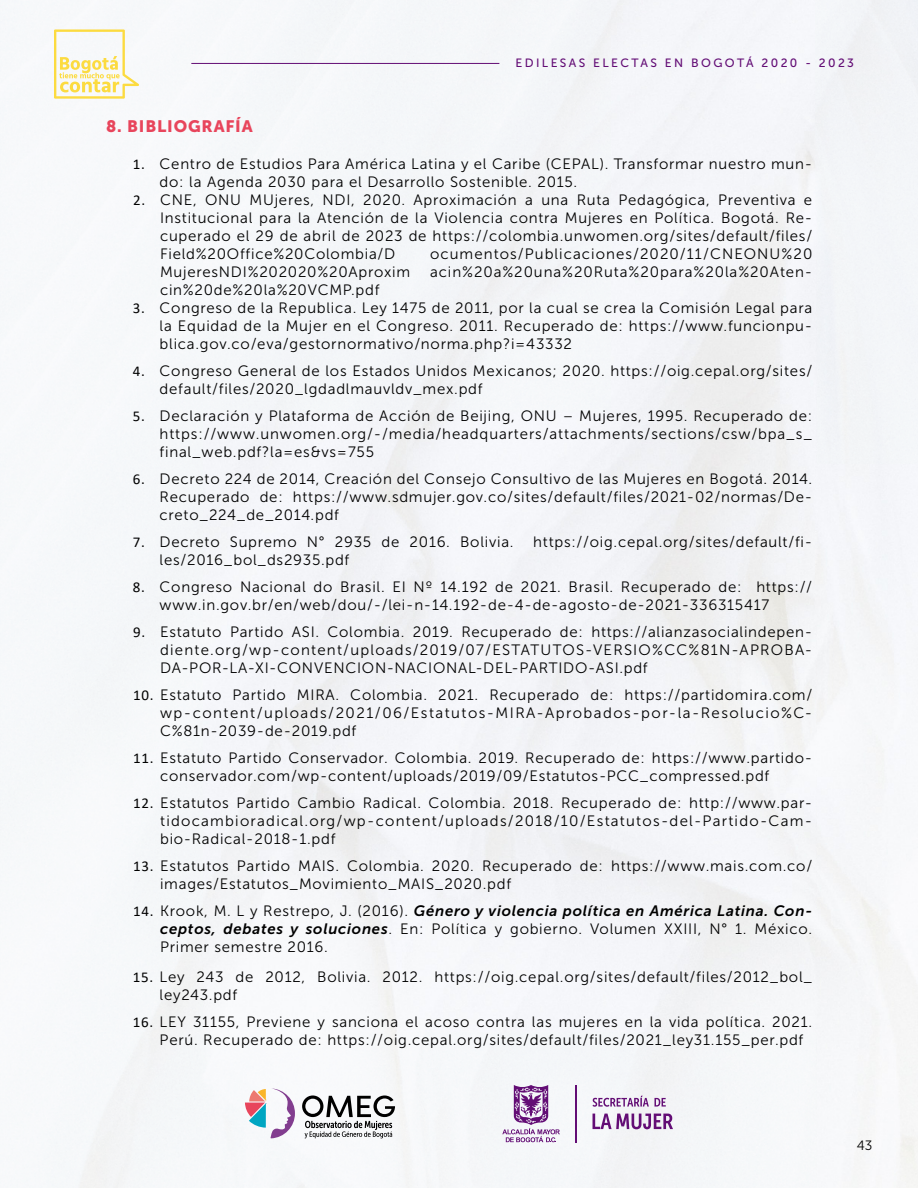
<style>
.page{position:relative;width:918px;height:1188px;background:#fff}
.page>*{position:absolute;margin:0;border:0;box-sizing:border-box;transform-origin:0 0}
.t1{font:16.5px "Museo Sans 900";letter-spacing:.05em;color:#e8455c}
.t2{font:15px/18px "Museo Sans 300";letter-spacing:.05em;color:#000}
.t3{font:italic 15px "Museo Sans 700";letter-spacing:.05em;color:#000}
.t4{font:15px "Museo Sans 300";letter-spacing:.07em;color:#000}
.t5{font:13.5px "Museo Sans 300";color:#000}
.t6{font:12px "Museo Sans 500";letter-spacing:.2em;color:#630d75}
.s1{font-family:"Calibri"}
.s2{font-family:"Calibri";font-style:normal}
.s3{font-family:"Museo Sans 300";font-style:normal}
.s4{font-family:"Museo Sans 700";font-style:italic}
</style>
<div class="page">
<div style="left:0;top:0;width:816px;height:1188px;background:#f5f6f9"></div>
<hr style="left:576px;top:1085px;width:1px;height:57px;background:#630d75">
<svg style="left:502px;top:1085px;width:58px;height:57px"></svg>
<svg style="left:593px;top:1114px;width:80px;height:15px"></svg>
<svg style="left:593px;top:1096px;width:73px;height:11px"></svg>
<svg style="left:302px;top:1095px;width:93px;height:43px"></svg>
<svg style="left:245px;top:1088px;width:50px;height:50px"></svg>
<svg style="left:54px;top:29px;width:85px;height:70px"></svg>
<hr style="left:191px;top:63px;width:308px;height:1px;background:#630d75">
<p class="t6" style="left:515px;top:56px;width:340px">EDILESAS ELECTAS EN BOGOTÁ 2020 - 2023</p>
<p class="t1" style="left:106px;top:117px;width:148px">8. BIBLIOGRAFÍA</p>
<p class="t2" style="left:160px;top:155px;width:654px;text-indent:-27px"><span class="s1">1.</span> Centro de Estudios Para América Latina y el Caribe (CEPAL). Transformar nuestro mun&shy;do: la Agenda 2030 para el Desarrollo Sostenible. 2015.</p>
<p class="t2" style="left:160px;top:191px;width:654px;text-align:justify;text-indent:-27px"><span class="s1">2.</span> CNE, ONU MUjeres, NDI, 2020. Aproximación a una Ruta Pedagógica, Preventiva e Institucional para la Atención de la Violencia contra Mujeres en Política. Bogotá. Re&shy;cuperado el 29 de abril de 2023 de https://colombia.unwomen.org/sites/default/files/ Field%20Office%20Colombia/D</p>
<p class="t4" style="left:430px;top:246px;width:384px">ocumentos/Publicaciones/2020/11/CNEONU%20</p>
<p class="t2" style="left:160px;top:263px;width:252px">MujeresNDI%202020%20Aproxim</p>
<p class="t2" style="left:430px;top:263px;width:384px">acin%20a%20una%20Ruta%20para%20la%20Aten-</p>
<p class="t2" style="left:160px;top:281px;width:221px">cin%20de%20la%20VCMP.pdf</p>
<p class="t2" style="left:160px;top:299px;width:654px;text-align:justify;text-indent:-27px"><span class="s1">3.</span> Congreso de la Republica. Ley 1475 de 2011, por la cual se crea la Comisión Legal para la Equidad de la Mujer en el Congreso. 2011. Recuperado de: https://www.funcionpu&shy;blica.gov.co/eva/gestornormativo/norma.php?i=43332</p>
<p class="t2" style="left:160px;top:362px;width:654px;text-indent:-27px"><span class="s1">4.</span> Congreso General de los Estados Unidos Mexicanos; 2020. https://oig.cepal.org/sites/ default/files/2020_lgdadlmauvldv_mex.pdf</p>
<p class="t2" style="left:160px;top:407px;width:654px;text-align:justify;text-indent:-27px"><span class="s1">5.</span> Declaración y Plataforma de Acción de Beijing, ONU – Mujeres, 1995. Recuperado de: https://www.unwomen.org/-/media/headquarters/attachments/sections/csw/bpa_s_ final_web.pdf?la=es&amp;vs=755</p>
<p class="t2" style="left:160px;top:470px;width:654px;text-align:justify;text-indent:-27px"><span class="s1">6.</span> Decreto 224 de 2014, Creación del Consejo Consultivo de las Mujeres en Bogotá. 2014.<br>Recuperado de: https://www.sdmujer.gov.co/sites/default/files/2021-02/normas/De&shy;creto_224_de_2014.pdf</p>
<p class="t2" style="left:133px;top:533px;width:382px"><span class="s1">7.</span> Decreto Supremo N° 2935 de 2016. Bolivia.</p>
<p class="t2" style="left:533px;top:533px;width:280px">https://oig.cepal.org/sites/default/fi-</p>
<p class="t2" style="left:160px;top:551px;width:191px">les/2016_bol_ds2935.pdf</p>
<p class="t2" style="left:160px;top:578px;width:654px;text-indent:-27px"><span class="s1">8.</span> Congreso Nacional do Brasil. EI Nº 14.192 de 2021. Brasil. Recuperado de: https:// www.in.gov.br/en/web/dou/-/lei-n-14.192-de-4-de-agosto-de-2021-336315417</p>
<p class="t2" style="left:160px;top:623px;width:654px;text-align:justify;text-indent:-27px"><span class="s1">9.</span> Estatuto Partido ASI. Colombia. 2019. Recuperado de: https://alianzasocialindepen&shy;diente.org/wp-content/uploads/2019/07/ESTATUTOS-VERSIO%CC%81N-APROBA-DA-POR-LA-XI-CONVENCION-NACIONAL-DEL-PARTIDO-ASI.pdf</p>
<p class="t2" style="left:160px;top:686px;width:654px;text-align:justify;text-indent:-27px"><span class="s1">10.</span> Estatuto Partido MIRA. Colombia. 2021. Recuperado de: https://partidomira.com/ wp-content/uploads/2021/06/Estatutos-MIRA-Aprobados-por-la-Resolucio%C-C%81n-2039-de-2019.pdf</p>
<p class="t2" style="left:160px;top:749px;width:654px;text-indent:-27px"><span class="s1">11.</span> Estatuto Partido Conservador. Colombia. 2019. Recuperado de: https://www.partido&shy;conservador.com/wp-content/uploads/2019/09/Estatutos-PCC_compressed.pdf</p>
<p class="t2" style="left:160px;top:794px;width:654px;text-align:justify;text-indent:-27px"><span class="s1">12.</span> Estatutos Partido Cambio Radical. Colombia. 2018. Recuperado de: http://www.par&shy;tidocambioradical.org/wp-content/uploads/2018/10/Estatutos-del-Partido-Cam&shy;bio-Radical-2018-1.pdf</p>
<p class="t2" style="left:160px;top:857px;width:654px;text-indent:-27px"><span class="s1">13.</span> Estatutos Partido MAIS. Colombia. 2020. Recuperado de: https://www.mais.com.co/ images/Estatutos_Movimiento_MAIS_2020.pdf</p>
<p class="t3" style="left:133px;top:903px;width:681px"><span class="s2">14.</span> <span class="s3">Krook, M. L y Restrepo, J. (2016).</span> Género y violencia política en América Latina. Con-</p>
<p class="t2" style="left:160px;top:920px;width:654px"><span class="s4">ceptos, debates y soluciones</span>. En: Política y gobierno. Volumen XXIII, N° 1. México.<br>Primer semestre 2016.</p>
<p class="t2" style="left:160px;top:968px;width:654px;text-indent:-27px"><span class="s1">15.</span> Ley 243 de 2012, Bolivia. 2012. https://oig.cepal.org/sites/default/files/2012_bol_ ley243.pdf</p>
<p class="t2" style="left:160px;top:1013px;width:654px;text-indent:-27px"><span class="s1">16.</span> LEY 31155, Previene y sanciona el acoso contra las mujeres en la vida política. 2021.<br>Perú. Recuperado de: https://oig.cepal.org/sites/default/files/2021_ley31.155_per.pdf</p>
<p class="t5" style="left:857px;top:1138px;width:17px">43</p>
</div>
